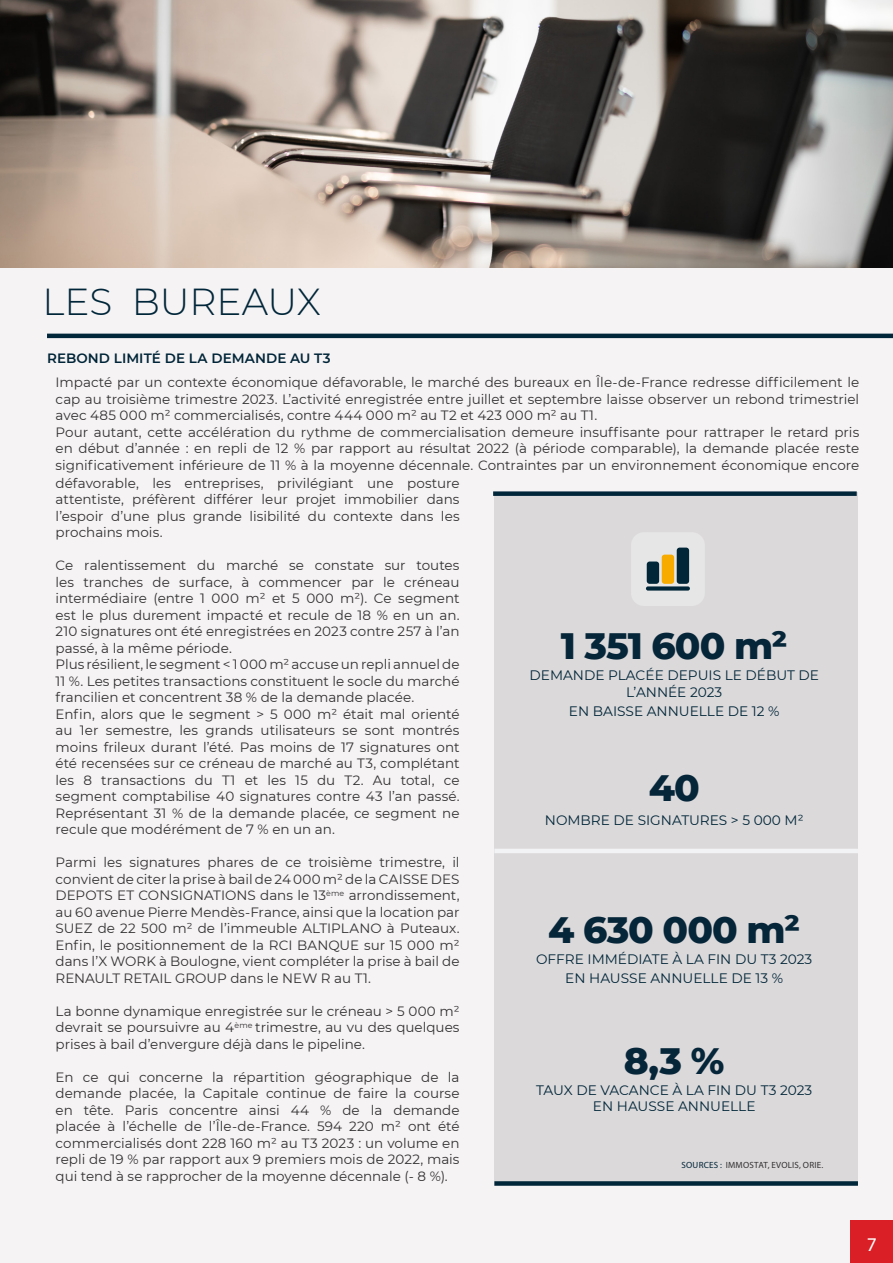
<style>
.page{position:relative;width:893px;height:1263px;background:#f6f3f4}
.page>*{position:absolute;margin:0;border:0;box-sizing:border-box;transform-origin:0 0}
.t1{font:800 37.5px "Montserrat";letter-spacing:-.025em;color:#052539}
.t2{font:300 37.5px "Montserrat";color:#002639}
.t3{font:19.5px "Myriad Pro";color:#fff}
.t4{font:13.65px/16.5px "Montserrat";color:#002639;text-align:center}
.Text_8_5{font:13.5px/16.5px "Montserrat";color:#323132;text-align:justify}
.Text_8_5-2{font:600 13.5px "Montserrat";letter-spacing:.01em;color:#002538}
.Caption_8{font:9px "Myriad Pro";letter-spacing:.03em;color:#323132}
.s1{color:#002538}
</style>
<div class="page">
<img style="left:0;top:0;width:893px;height:268px">
<div style="left:494px;top:492px;width:364px;height:694px;background:#dcd9da"></div>
<hr style="left:47px;top:334px;width:846px;height:4px;background:#002639">
<div style="left:850px;top:1220px;width:43px;height:43px;background:#da2026"></div>
<div style="left:631px;top:532px;width:74px;height:74px;background:#e6e6e6;border-radius:13px"></div>
<div style="left:646px;top:586px;width:44px;height:5px;background:#002638;border-radius:2px"></div>
<div style="left:647px;top:561px;width:12px;height:23px;background:#002638;border-radius:3px"></div>
<div style="left:662px;top:555px;width:12px;height:29px;background:#f7ab00;border-radius:3px"></div>
<div style="left:677px;top:548px;width:12px;height:36px;background:#002638;border-radius:3px"></div>
<div style="left:493px;top:491px;width:364px;height:5px;background:#002639"></div>
<div style="left:494px;top:1181px;width:364px;height:5px;background:#002639"></div>
<hr style="left:494px;top:849px;width:364px;height:4px;background:#f2f3f4">
<p class="t2" style="left:43px;top:277px;width:280px">LES BUREAUX</p>
<p class="Text_8_5-2" style="left:47px;top:349px;width:285px">REBOND LIMITÉ DE LA DEMANDE AU T3</p>
<p class="Text_8_5" style="left:56px;top:373px;width:805px">Impacté par un contexte économique défavorable, le marché des bureaux en Île-de-France redresse difficilement le cap au troisième trimestre 2023. L’activité enregistrée entre juillet et septembre laisse observer un rebond trimestriel avec 485 000 m² commercialisés, contre 444 000 m² au T2 et 423 000 m² au T1.</p>
<p class="Text_8_5" style="left:56px;top:423px;width:805px">Pour autant, cette accélération du rythme de commercialisation demeure insuffisante pour rattraper le retard pris en début d’année : en repli de 12 % par rapport au résultat 2022 (à période comparable), la demande placée reste significativement inférieure de 11 % à la moyenne décennale. Contraintes par un environnement économique encore</p>
<p class="Text_8_5" style="left:56px;top:474px;width:405px">défavorable, les entreprises, privilégiant une posture attentiste, préfèrent différer leur projet immobilier dans l’espoir d’une plus grande lisibilité du contexte dans les prochains mois.</p>
<p class="Text_8_5" style="left:56px;top:556px;width:405px">Ce ralentissement du marché se constate sur toutes les tranches de surface, à commencer par le créneau intermédiaire (entre 1 000 m² et 5 000 m²). Ce segment est le plus durement impacté et recule de 18 % en un an.<br>210 signatures ont été enregistrées en 2023 contre 257 à l’an passé, à la même période.</p>
<p class="Text_8_5" style="left:56px;top:655px;width:405px">Plus résilient, le segment &lt; 1 000 m² accuse un repli annuel de 11 %. Les petites transactions constituent le socle du marché francilien et concentrent 38 % de la demande placée.</p>
<p class="Text_8_5" style="left:56px;top:705px;width:405px">Enfin, alors que le segment &gt; 5 000 m² était mal orienté au 1er semestre, les grands utilisateurs se sont montrés moins frileux durant l’été. Pas moins de 17 signatures ont été recensées sur ce créneau de marché au T3, complétant les 8 transactions du T1 et les 15 du T2. Au total, ce segment comptabilise 40 signatures contre 43 l’an passé.<br>Représentant 31 % de la demande placée, ce segment ne recule que modérément de 7 % en un an.</p>
<p class="Text_8_5" style="left:56px;top:853px;width:405px">Parmi les signatures phares de ce troisième trimestre, il convient de citer la prise à bail de 24 000 m² de la CAISSE DES DEPOTS ET CONSIGNATIONS dans le 13<sup>ème</sup> arrondissement, au 60 avenue Pierre Mendès-France, ainsi que la location par SUEZ de 22 500 m² de l’immeuble ALTIPLANO à Puteaux.<br>Enfin, le positionnement de la RCI BANQUE sur 15 000 m² dans l’X WORK à Boulogne, vient compléter la prise à bail de RENAULT RETAIL GROUP dans le NEW R au T1.</p>
<p class="Text_8_5" style="left:56px;top:1002px;width:405px">La bonne dynamique enregistrée sur le créneau &gt; 5 000 m² devrait se poursuivre au 4<sup>ème</sup> trimestre, au vu des quelques prises à bail d’envergure déjà dans le pipeline.</p>
<p class="Text_8_5" style="left:56px;top:1068px;width:405px">En ce qui concerne la répartition géographique de la demande placée, la Capitale continue de faire la course en tête. Paris concentre ainsi 44 % de la demande placée à l’échelle de l’Île-de-France. 594 220 m² ont été commercialisés dont 228 160 m² au T3 2023 : un volume en repli de 19 % par rapport aux 9 premiers mois de 2022, mais qui tend à se rapprocher de la moyenne décennale (- 8 %).</p>
<p class="t1" style="left:561px;top:619px;width:228px">1 351 600 m²</p>
<p class="t4" style="left:529px;top:667px;width:291px">DEMANDE PLACÉE DEPUIS LE DÉBUT DE<br>L’ANNÉE 2023</p>
<p class="t4" style="left:569px;top:702px;width:212px">EN BAISSE ANNUELLE DE 12 %</p>
<p class="t1" style="left:649px;top:760px;width:53px">40</p>
<p class="t4" style="left:545px;top:811px;width:260px">NOMBRE DE SIGNATURES &gt; 5 000 M²</p>
<p class="t1" style="left:548px;top:902px;width:253px">4 630 000 m²</p>
<p class="t4" style="left:536px;top:950px;width:278px">OFFRE IMMÉDIATE À LA FIN DU T3 2023</p>
<p class="t4" style="left:565px;top:969px;width:219px">EN HAUSSE ANNUELLE DE 13 %</p>
<p class="t1" style="left:624px;top:1033px;width:102px">8,3 %</p>
<p class="t4" style="left:536px;top:1081px;width:278px">TAUX DE VACANCE À LA FIN DU T3 2023</p>
<p class="t4" style="left:593px;top:1097px;width:164px">EN HAUSSE ANNUELLE</p>
<p class="Caption_8" style="left:681px;top:1160px;width:143px"><span class="s1">SOURCES :</span> IMMOSTAT, EVOLIS, ORIE.</p>
<p class="t3" style="left:867px;top:1232px;width:12px">7</p>
</div>
